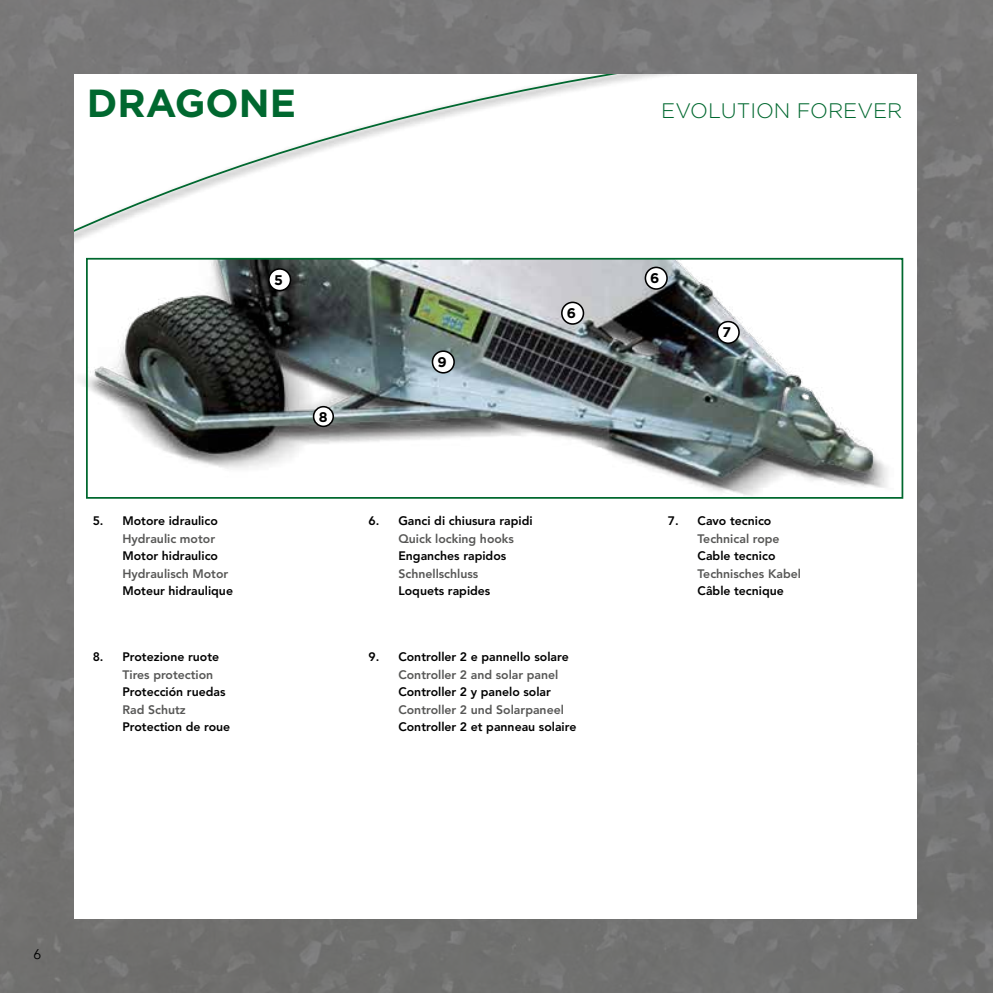
<style>
.page{position:relative;width:993px;height:993px;background:#fff}
.page>*{position:absolute;margin:0;border:0;box-sizing:border-box;transform-origin:0 0}
.t1{font:700 39.2px "Gotham";color:#00682f}
.t2{font:300 21px "Gotham";color:#00682f}
.t3{font:700 14px "Gotham";color:#000}
.t4{font:14px "Avenir";color:#000}
.t5{font:800 12.25px "Avenir";color:#000}
.t6{font:800 12.25px "Avenir";color:#575756}
</style>
<div class="page">
<img style="left:0;top:0;width:992px;height:992px">
<div style="left:74px;top:74px;width:842px;height:844px;background:#fff"></div>
<svg style="left:74px;top:74px;width:829px;height:184px"></svg>
<img style="left:49px;top:258px;width:894px;height:257px">
<div style="left:86px;top:258px;width:817px;height:240px;border:2px solid #00682f"></div>
<div style="left:269px;top:269px;width:21px;height:21px;background:#fff;border-radius:50%"></div>
<div style="left:268px;top:268px;width:23px;height:23px;border:2px solid #000;border-radius:50%"></div>
<div style="left:561px;top:302px;width:22px;height:22px;background:#fff;border-radius:50%"></div>
<div style="left:561px;top:301px;width:23px;height:24px;border:2px solid #000;border-radius:50%"></div>
<div style="left:645px;top:267px;width:21px;height:22px;background:#fff;border-radius:50%"></div>
<div style="left:644px;top:266px;width:23px;height:24px;border:2px solid #000;border-radius:50%"></div>
<div style="left:717px;top:321px;width:21px;height:22px;background:#fff;border-radius:50%"></div>
<div style="left:716px;top:321px;width:23px;height:23px;border:2px solid #000;border-radius:50%"></div>
<div style="left:313px;top:406px;width:20px;height:20px;background:#fff;border-radius:50%"></div>
<div style="left:313px;top:406px;width:21px;height:21px;border:2px solid #000;border-radius:50%"></div>
<div style="left:432px;top:351px;width:22px;height:21px;background:#fff;border-radius:50%"></div>
<div style="left:431px;top:350px;width:24px;height:23px;border:2px solid #000;border-radius:50%"></div>
<h1 class="t1" style="left:87px;top:81px;width:211px">DRAGONE</h1>
<p class="t3" style="left:274px;top:271px;width:10px">5</p>
<p class="t5" style="left:93px;top:513px;width:127px">5. Motore idraulico</p>
<p class="t6" style="left:122px;top:531px;width:94px">Hydraulic motor</p>
<p class="t5" style="left:122px;top:548px;width:97px">Motor hidraulico</p>
<p class="t6" style="left:122px;top:566px;width:107px">Hydraulisch Motor</p>
<p class="t5" style="left:122px;top:583px;width:112px">Moteur hidraulique</p>
<p class="t5" style="left:93px;top:649px;width:128px">8. Protezione ruote</p>
<p class="t6" style="left:122px;top:667px;width:92px">Tires protection</p>
<p class="t5" style="left:122px;top:684px;width:104px">Protección ruedas</p>
<p class="t6" style="left:122px;top:702px;width:65px">Rad Schutz</p>
<p class="t5" style="left:122px;top:719px;width:109px">Protection de roue</p>
<p class="t3" style="left:318px;top:409px;width:10px">8</p>
<p class="t3" style="left:437px;top:353px;width:11px">9</p>
<p class="t3" style="left:566px;top:305px;width:11px">6</p>
<p class="t5" style="left:368px;top:513px;width:165px">6. Ganci di chiusura rapidi</p>
<p class="t6" style="left:398px;top:531px;width:117px">Quick locking hooks</p>
<p class="t5" style="left:398px;top:548px;width:109px">Enganches rapidos</p>
<p class="t6" style="left:398px;top:566px;width:81px">Schnellschluss</p>
<p class="t5" style="left:398px;top:583px;width:93px">Loquets rapides</p>
<p class="t5" style="left:368px;top:649px;width:201px">9. Controller 2 e pannello solare</p>
<p class="t6" style="left:398px;top:667px;width:161px">Controller 2 and solar panel</p>
<p class="t5" style="left:398px;top:684px;width:154px">Controller 2 y panelo solar</p>
<p class="t6" style="left:398px;top:702px;width:167px">Controller 2 und Solarpaneel</p>
<p class="t5" style="left:398px;top:719px;width:179px">Controller 2 et panneau solaire</p>
<h2 class="t2" style="left:661px;top:99px;width:242px">EVOLUTION FOREVER</h2>
<p class="t3" style="left:650px;top:270px;width:11px">6</p>
<p class="t3" style="left:722px;top:324px;width:10px">7</p>
<p class="t5" style="left:667px;top:513px;width:105px">7. Cavo tecnico</p>
<p class="t6" style="left:697px;top:531px;width:83px">Technical rope</p>
<p class="t5" style="left:697px;top:548px;width:79px">Cable tecnico</p>
<p class="t6" style="left:697px;top:566px;width:105px">Technisches Kabel</p>
<p class="t5" style="left:697px;top:583px;width:88px">Câble tecnique</p>
<p class="t4" style="left:33px;top:945px;width:9px">6</p>
</div>
